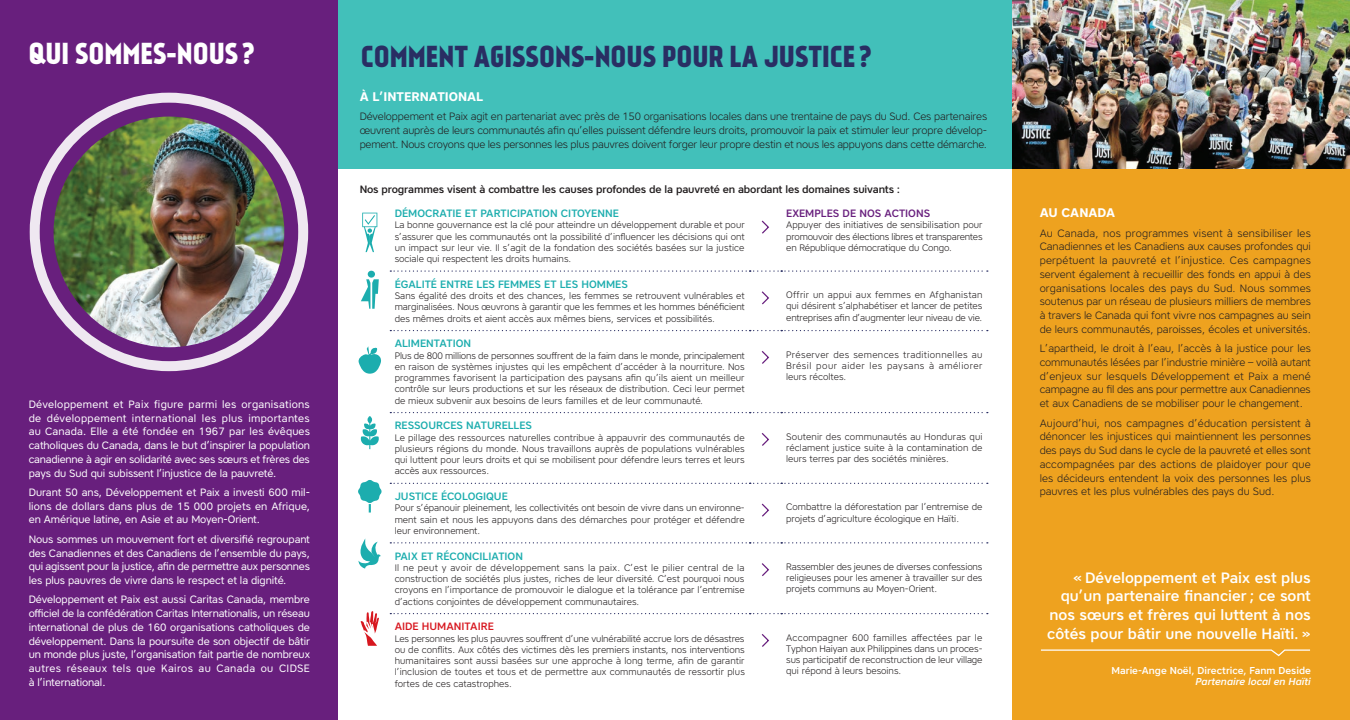
<style>
.page{position:relative;width:1350px;height:720px;background:#fff}
.page>*{position:absolute;margin:0;border:0;box-sizing:border-box;transform-origin:0 0}
.t1{font:28.75px "Kankin";color:#292e63}
.t2{font:28.75px "Kankin";color:#fff}
.justify_quote{font:500 15px/18.8px "Core Sans A55";color:#fff;text-align:right}
.t3{font:700 12.5px "Core Sans A65";color:#fff}
.full_justify{font:300 10.62px/13.8px "Core Sans A35";color:#231f20;text-align:justify}
.t4{font:10.62px/13.8px "Core Sans A45";letter-spacing:-.01em;color:#fff;text-align:justify}
.full_justify-2{font:500 10.62px "Core Sans A55";color:#1cadae}
.t5{font:500 10.62px "Core Sans A55";letter-spacing:-.015em;color:#231f20}
.t6{font:500 10.62px "Core Sans A55";color:#681f7d}
.t7{font:500 10.62px "Core Sans A55";color:#d7171f}
.t8{font:500 10px/11.2px "Core Sans A55";color:#fff;text-align:right}
.full_justify-3{font:300 9.38px/11.2px "Core Sans A35";color:#231f20;text-align:justify}
.s1{font-style:italic}
</style>
<div class="page">
<div style="left:337px;top:0;width:675px;height:169px;background:#42c0ba"></div>
<div style="left:0;top:0;width:338px;height:720px;background:#681f7d"></div>
<div style="left:1012px;top:0;width:338px;height:720px;background:#eea21f"></div>
<svg style="left:390px;top:270px;width:598px;height:2px"></svg>
<svg style="left:390px;top:330px;width:598px;height:1px"></svg>
<svg style="left:390px;top:412px;width:598px;height:1px"></svg>
<svg style="left:390px;top:483px;width:598px;height:1px"></svg>
<svg style="left:390px;top:542px;width:598px;height:1px"></svg>
<svg style="left:390px;top:613px;width:598px;height:1px"></svg>
<svg style="left:761px;top:220px;width:8px;height:14px"></svg>
<svg style="left:761px;top:291px;width:8px;height:14px"></svg>
<svg style="left:761px;top:351px;width:8px;height:13px"></svg>
<svg style="left:761px;top:433px;width:8px;height:13px"></svg>
<svg style="left:761px;top:503px;width:8px;height:14px"></svg>
<svg style="left:761px;top:563px;width:8px;height:13px"></svg>
<svg style="left:761px;top:634px;width:8px;height:13px"></svg>
<svg style="left:360px;top:416px;width:19px;height:33px"></svg>
<svg style="left:358px;top:538px;width:23px;height:31px"></svg>
<svg style="left:362px;top:213px;width:15px;height:39px"></svg>
<svg style="left:358px;top:480px;width:24px;height:33px"></svg>
<div style="left:368px;top:271px;width:7px;height:7px;background:#1cadae;border-radius:50%"></div>
<svg style="left:361px;top:279px;width:18px;height:30px"></svg>
<svg style="left:358px;top:346px;width:23px;height:28px"></svg>
<svg style="left:361px;top:611px;width:18px;height:35px"></svg>
<img style="left:1012px;top:0;width:338px;height:169px">
<svg style="left:1041px;top:649px;width:269px;height:8px"></svg>
<div style="left:30px;top:93px;width:278px;height:278px;border:10px solid #fff;border-radius:50%"></div>
<img style="left:54px;top:117px;width:230px;height:230px;border-radius:115px">
<p class="t2" style="left:29px;top:36px;width:227px">QUI SOMMES-NOUS ?</p>
<p class="t4" style="left:29px;top:397px;width:283px">Développement et Paix figure parmi les organisations de développement international les plus importantes au Canada. Elle a été fondée en 1967 par les évêques catholiques du Canada, dans le but d’inspirer la population canadienne à agir en solidarité avec ses sœurs et frères des pays du Sud qui subissent l’injustice de la pauvreté.</p>
<p class="t4" style="left:29px;top:485px;width:283px">Durant 50 ans, Développement et Paix a investi 600 mil&shy;lions de dollars dans plus de 15 000 projets en Afrique, en Amérique latine, en Asie et au Moyen-Orient.</p>
<p class="t4" style="left:29px;top:532px;width:283px">Nous sommes un mouvement fort et diversifié regroupant des Canadiennes et des Canadiens de l’ensemble du pays, qui agissent pour la justice, afin de permettre aux personnes les plus pauvres de vivre dans le respect et la dignité.</p>
<p class="t4" style="left:29px;top:593px;width:283px">Développement et Paix est aussi Caritas Canada, membre officiel de la confédération Caritas Internationalis, un réseau international de plus de 160 organisations catholiques de développement. Dans la poursuite de son objectif de bâtir un monde plus juste, l’organisation fait partie de nombreux autres réseaux tels que Kairos au Canada ou CIDSE à l’international.</p>
<p class="t1" style="left:361px;top:39px;width:512px">COMMENT AGISSONS-NOUS POUR LA JUSTICE ?</p>
<p class="t3" style="left:360px;top:88px;width:125px">À L’INTERNATIONAL</p>
<p class="full_justify" style="left:360px;top:110px;width:629px">Développement et Paix agit en partenariat avec près de 150 organisations locales dans une trentaine de pays du Sud. Ces partenaires œuvrent auprès de leurs communautés afin qu’elles puissent défendre leurs droits, promouvoir la paix et stimuler leur propre dévelop&shy;pement. Nous croyons que les personnes les plus pauvres doivent forger leur propre destin et nous les appuyons dans cette démarche.</p>
<p class="t5" style="left:360px;top:182px;width:542px">Nos programmes visent à combattre les causes profondes de la pauvreté en abordant les domaines suivants :</p>
<p class="full_justify-2" style="left:395px;top:206px;width:226px">DÉMOCRATIE ET PARTICIPATION CITOYENNE</p>
<p class="full_justify-3" style="left:395px;top:219px;width:352px">La bonne gouvernance est la clé pour atteindre un développement durable et pour s’assurer que les communautés ont la possibilité d’influencer les décisions qui ont un impact sur leur vie. Il s’agit de la fondation des sociétés basées sur la justice sociale qui respectent les droits humains.</p>
<p class="t6" style="left:786px;top:206px;width:146px">EXEMPLES DE NOS ACTIONS</p>
<p class="full_justify-3" style="left:786px;top:219px;width:198px">Appuyer des initiatives de sensibilisation pour promouvoir des élections libres et transparentes en République démocratique du Congo.</p>
<p class="full_justify-2" style="left:395px;top:277px;width:235px">ÉGALITÉ ENTRE LES FEMMES ET LES HOMMES</p>
<p class="full_justify-3" style="left:395px;top:290px;width:352px">Sans égalité des droits et des chances, les femmes se retrouvent vulnérables et marginalisées. Nous œuvrons à garantir que les femmes et les hommes bénéficient des mêmes droits et aient accès aux mêmes biens, services et possibilités.</p>
<p class="full_justify-3" style="left:786px;top:289px;width:198px">Offrir un appui aux femmes en Afghanistan qui désirent s’alphabétiser et lancer de petites entreprises afin d’augmenter leur niveau de vie.</p>
<p class="full_justify-2" style="left:395px;top:337px;width:78px">ALIMENTATION</p>
<p class="full_justify-3" style="left:395px;top:349px;width:352px">Plus de 800 millions de personnes souffrent de la faim dans le monde, principalement en raison de systèmes injustes qui les empêchent d’accéder à la nourriture. Nos programmes favorisent la participation des paysans afin qu’ils aient un meilleur contrôle sur leurs productions et sur les réseaux de distribution. Ceci leur permet de mieux subvenir aux besoins de leurs familles et de leur communauté.</p>
<p class="full_justify-3" style="left:786px;top:349px;width:198px">Préserver des semences traditionnelles au Brésil pour aider les paysans à améliorer leurs récoltes.</p>
<p class="full_justify-2" style="left:395px;top:419px;width:139px">RESSOURCES NATURELLES</p>
<p class="full_justify-3" style="left:395px;top:432px;width:352px">Le pillage des ressources naturelles contribue à appauvrir des communautés de plusieurs régions du monde. Nous travaillons auprès de populations vulnérables qui luttent pour leurs droits et qui se mobilisent pour défendre leurs terres et leurs accès aux ressources.</p>
<p class="full_justify-3" style="left:786px;top:431px;width:198px">Soutenir des communautés au Honduras qui réclament justice suite à la contamination de leurs terres par des sociétés minières.</p>
<p class="full_justify-2" style="left:395px;top:489px;width:115px">JUSTICE ÉCOLOGIQUE</p>
<p class="full_justify-3" style="left:395px;top:502px;width:352px">Pour s’épanouir pleinement, les collectivités ont besoin de vivre dans un environne&shy;ment sain et nous les appuyons dans des démarches pour protéger et défendre leur environnement.</p>
<p class="full_justify-3" style="left:786px;top:501px;width:198px">Combattre la déforestation par l’entremise de projets d’agriculture écologique en Haïti.</p>
<p class="full_justify-2" style="left:395px;top:549px;width:130px">PAIX ET RÉCONCILIATION</p>
<p class="full_justify-3" style="left:395px;top:562px;width:352px">Il ne peut y avoir de développement sans la paix. C’est le pilier central de la construction de sociétés plus justes, riches de leur diversité. C’est pourquoi nous croyons en l’importance de promouvoir le dialogue et la tolérance par l’entremise d’actions conjointes de développement communautaires.</p>
<p class="full_justify-3" style="left:786px;top:561px;width:198px">Rassembler des jeunes de diverses confessions religieuses pour les amener à travailler sur des projets communs au Moyen-Orient.</p>
<p class="t7" style="left:395px;top:620px;width:101px">AIDE HUMANITAIRE</p>
<p class="full_justify-3" style="left:395px;top:633px;width:352px">Les personnes les plus pauvres souffrent d’une vulnérabilité accrue lors de désastres ou de conflits. Aux côtés des victimes dès les premiers instants, nos interventions humanitaires sont aussi basées sur une approche à long terme, afin de garantir l’inclusion de toutes et tous et de permettre aux communautés de ressortir plus fortes de ces catastrophes.</p>
<p class="full_justify-3" style="left:786px;top:632px;width:198px">Accompagner 600 familles affectées par le Typhon Haiyan aux Philippines dans un proces&shy;sus participatif de reconstruction de leur village qui répond à leurs besoins.</p>
<p class="t3" style="left:1040px;top:205px;width:77px">AU CANADA</p>
<p class="full_justify" style="left:1040px;top:226px;width:273px">Au Canada, nos programmes visent à sensibiliser les Canadiennes et les Canadiens aux causes profondes qui perpétuent la pauvreté et l’injustice. Ces campagnes servent également à recueillir des fonds en appui à des organisations locales des pays du Sud. Nous sommes soutenus par un réseau de plusieurs milliers de membres à travers le Canada qui font vivre nos campagnes au sein de leurs communautés, paroisses, écoles et universités.</p>
<p class="full_justify" style="left:1040px;top:341px;width:273px">L’apartheid, le droit à l’eau, l’accès à la justice pour les communautés lésées par l’industrie minière – voilà autant d’enjeux sur lesquels Développement et Paix a mené campagne au fil des ans pour permettre aux Canadiennes et aux Canadiens de se mobiliser pour le changement.</p>
<p class="full_justify" style="left:1040px;top:416px;width:273px">Aujourd’hui, nos campagnes d’éducation persistent à dénoncer les injustices qui maintiennent les personnes des pays du Sud dans le cycle de la pauvreté et elles sont accompagnées par des actions de plaidoyer pour que les décideurs entendent la voix des personnes les plus pauvres et les plus vulnérables des pays du Sud.</p>
<p class="justify_quote" style="left:1047px;top:568px;width:265px">« Développement et Paix est plus qu’un partenaire financier ; ce sont nos sœurs et frères qui luttent à nos côtés pour bâtir une nouvelle Haïti. »</p>
<p class="t8" style="left:1112px;top:664px;width:201px">Marie-Ange Noël, Directrice, Fanm Deside<br><span class="s1">Partenaire local en Haïti</span></p>
</div>
